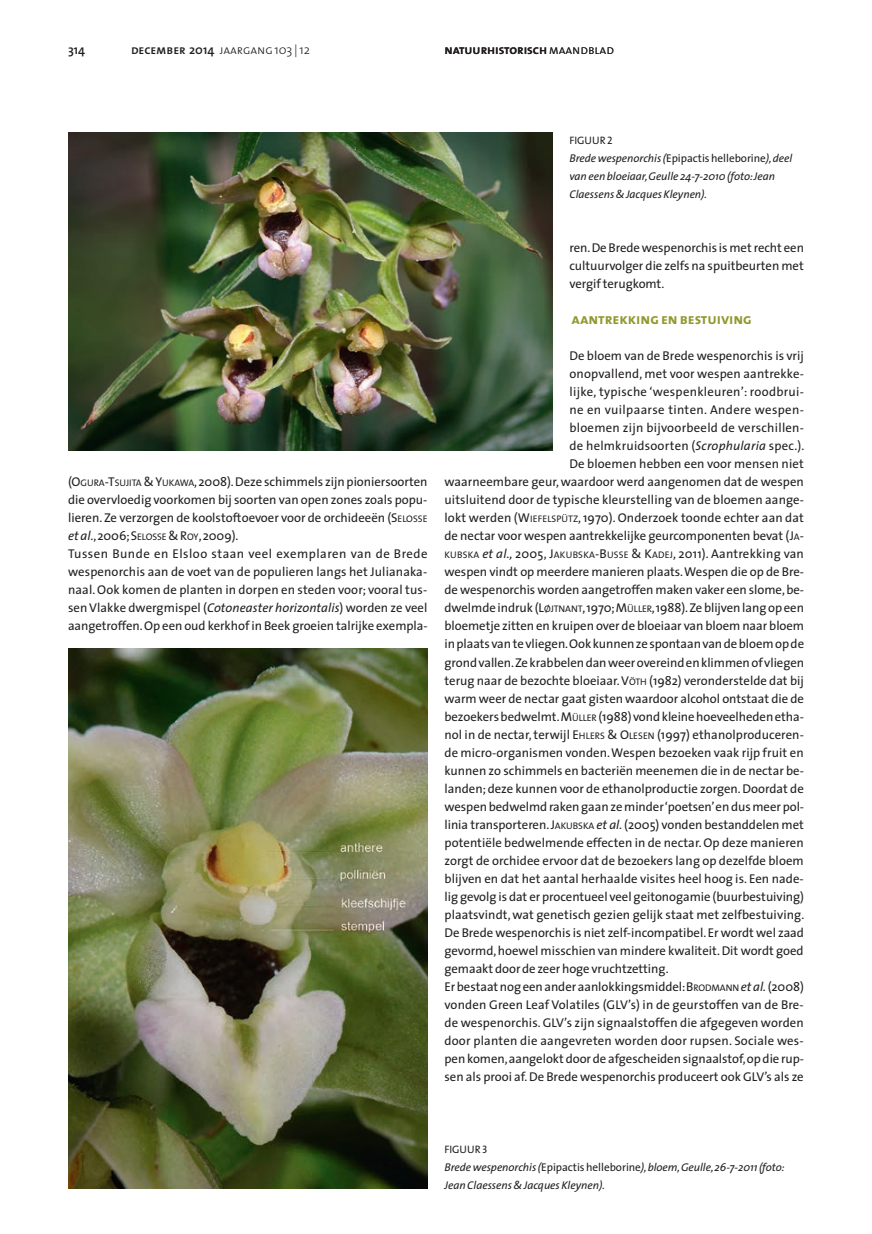
<style>
.page{position:relative;width:872px;height:1234px;background:#fff}
.page>*{position:absolute;margin:0;border:0;box-sizing:border-box;transform-origin:0 0}
.t1{font:15px "The Sans Bold Caps";letter-spacing:-.005em;color:#91992f}
.t2{font:12.75px/18px "The Sans";color:#231f20;text-align:justify}
.t3{font:12.75px "The Sans";letter-spacing:.02em;color:#231f20}
.t4{font:12.75px "The Sans Semi Bold Caps";letter-spacing:-.005em;color:#231f20}
.t5{font:12.75px "The Sans";letter-spacing:.025em;color:#231f20}
.t6{font:600 12.75px "The Sans";color:#231f20}
.t7{font:italic 11.25px/18px "The Sans";letter-spacing:-.005em;color:#231f20}
.t8{font:10.8px "The Sans Caps";letter-spacing:-.005em;color:#231f20}
.s1{font-family:"The Sans";font-weight:600}
.s2{font-family:"The Sans Light Caps"}
.s3{font-family:"The Sans";font-weight:300}
.s4{font-style:inherit}
.s5{font-size:9.6px}
.s6{font-style:italic}
.s7{font-style:normal}
</style>
<div class="page">
<img style="left:68px;top:132px;width:485px;height:318px">
<img style="left:68px;top:648px;width:359px;height:540px">
<p class="t6" style="left:68px;top:39px;width:19px">314</p>
<p class="t4" style="left:131px;top:39px;width:180px">december <span class="s1">2014</span> <span class="s2">jaargang</span> <span class="s3">103 | 12</span></p>
<p class="t4" style="left:444px;top:39px;width:171px">natuurhistorisch<span class="s2">maandblad</span></p>
<p class="t2" style="left:68px;top:472px;width:361px;text-align:left">(<span class="s4">O</span><span class="s5">GURA</span><span class="s4">-T</span><span class="s5">SUJITA</span> <span class="s4">&amp; Y</span><span class="s5">UKAWA</span><span class="s4">,</span> 2008). Deze schimmels zijn pioniersoorten die overvloedig voorkomen bij soorten van open zones zoals popu&shy;lieren. Ze verzorgen de koolstoftoevoer voor de orchideeën (<span class="s4">S</span><span class="s5">ELOSSE </span><span class="s6">et al</span>., 2006; <span class="s4">S</span><span class="s5">ELOSSE</span> <span class="s4">&amp; R</span><span class="s5">OY</span>, 2009).<br>Tussen Bunde en Elsloo staan veel exemplaren van de Brede wespenorchis aan de voet van de populieren langs het Julianaka&shy;naal. Ook komen de planten in dorpen en steden voor; vooral tus&shy;sen Vlakke dwergmispel (<span class="s6">Cotoneaster horizontalis</span>) worden ze veel aangetroffen. Op een oud kerkhof in Beek groeien talrijke exempla-</p>
<p class="t8" style="left:569px;top:131px;width:45px">FIGUUR 2</p>
<p class="t7" style="left:569px;top:149px;width:224px">Brede wespenorchis (<span class="s7">Epipactis helleborine</span>), deel van een bloeiaar, Geulle 24-7-2010 (foto: Jean<br>Claessens &amp; Jacques Kleynen).</p>
<p class="t2" style="left:569px;top:238px;width:236px">ren. De Brede wespenorchis is met recht een cultuurvolger die zelfs na spuitbeurten met vergif terugkomt.</p>
<p class="t1" style="left:571px;top:306px;width:182px">aantrekking en bestuiving</p>
<p class="t2" style="left:569px;top:346px;width:236px">De bloem van de Brede wespenorchis is vrij</p>
<p class="t2" style="left:569px;top:364px;width:236px">onopvallend, met voor wespen aantrekke-</p>
<p class="t3" style="left:569px;top:381px;width:236px">lijke, typische ‘wespenkleuren’: roodbrui-</p>
<p class="t5" style="left:569px;top:399px;width:236px">ne en vuilpaarse tinten. Andere wespen-</p>
<p class="t3" style="left:569px;top:417px;width:236px">bloemen zijn bijvoorbeeld de verschillen-</p>
<p class="t2" style="left:569px;top:436px;width:236px">de helmkruidsoorten (<span class="s6">Scrophularia</span> spec.).</p>
<p class="t2" style="left:569px;top:454px;width:236px">De bloemen hebben een voor mensen niet</p>
<p class="t2" style="left:444px;top:472px;width:361px">waarneembare geur, waardoor werd aangenomen dat de wespen</p>
<p class="t2" style="left:444px;top:490px;width:361px">uitsluitend door de typische kleurstelling van de bloemen aange-</p>
<p class="t2" style="left:444px;top:508px;width:361px">lokt werden (<span class="s4">W</span><span class="s5">IEFELSPÜTZ</span>, 1970). Onderzoek toonde echter aan dat</p>
<p class="t2" style="left:444px;top:526px;width:361px">de nectar voor wespen aantrekkelijke geurcomponenten bevat (<span class="s4">J</span><span class="s5">A</span><span class="s4">-</span></p>
<p class="t2" style="left:444px;top:544px;width:361px"><span class="s5">KUBSKA</span> <span class="s6">et al.,</span> 2005, <span class="s4">J</span><span class="s5">AKUBSKA</span><span class="s4">-B</span><span class="s5">USSE</span> <span class="s4">&amp; K</span><span class="s5">ADEJ</span><span class="s4">,</span> 2011). Aantrekking van</p>
<p class="t2" style="left:444px;top:562px;width:361px">wespen vindt op meerdere manieren plaats. Wespen die op de Bre-</p>
<p class="t2" style="left:444px;top:580px;width:361px">de wespenorchis worden aangetroffen maken vaker een slome, be-</p>
<p class="t2" style="left:444px;top:598px;width:361px">dwelmde indruk (<span class="s4">L</span><span class="s5">ØJTNANT</span>, 1970; <span class="s4">M</span><span class="s5">ÜLLER</span>, 1988). Ze blijven lang op een</p>
<p class="t2" style="left:444px;top:616px;width:361px">bloemetje zitten en kruipen over de bloeiaar van bloem naar bloem</p>
<p class="t2" style="left:444px;top:634px;width:361px">in plaats van te vliegen. Ook kunnen ze spontaan van de bloem op de</p>
<p class="t2" style="left:444px;top:652px;width:361px">grond vallen. Ze krabbelen dan weer overeind en klimmen of vliegen</p>
<p class="t2" style="left:444px;top:670px;width:361px">terug naar de bezochte bloeiaar. <span class="s4">V</span><span class="s5">ÖTH</span> (1982) veronderstelde dat bij</p>
<p class="t2" style="left:444px;top:688px;width:361px">warm weer de nectar gaat gisten waardoor alcohol ontstaat die de</p>
<p class="t2" style="left:444px;top:706px;width:361px">bezoekers bedwelmt. <span class="s4">M</span><span class="s5">ÜLLER</span> (1988) vond kleine hoeveelheden etha-</p>
<p class="t2" style="left:444px;top:724px;width:361px">nol in de nectar, terwijl <span class="s4">E</span> <span class="s5">HLERS</span> <span class="s4">&amp; O</span><span class="s5">LESEN</span> (1997) ethanolproduceren-</p>
<p class="t2" style="left:444px;top:742px;width:361px">de micro-organismen vonden. Wespen bezoeken vaak rijp fruit en</p>
<p class="t2" style="left:444px;top:760px;width:361px">kunnen zo schimmels en bacteriën meenemen die in de nectar be-</p>
<p class="t2" style="left:444px;top:778px;width:361px">landen; deze kunnen voor de ethanolproductie zorgen. Doordat de</p>
<p class="t2" style="left:444px;top:796px;width:361px">wespen bedwelmd raken gaan ze minder ‘poetsen’ en dus meer pol-</p>
<p class="t2" style="left:444px;top:814px;width:361px">linia transporteren. <span class="s4">J</span><span class="s5">AKUBSKA</span> <span class="s6">et al.</span> (2005) vonden bestanddelen met</p>
<p class="t2" style="left:444px;top:832px;width:361px">potentiële bedwelmende effecten in de nectar. Op deze manieren</p>
<p class="t2" style="left:444px;top:850px;width:361px">zorgt de orchidee ervoor dat de bezoekers lang op dezelfde bloem</p>
<p class="t2" style="left:444px;top:868px;width:361px">blijven en dat het aantal herhaalde visites heel hoog is. Een nade-</p>
<p class="t2" style="left:444px;top:886px;width:361px">lig gevolg is dat er procentueel veel geitonogamie (buurbestuiving)</p>
<p class="t2" style="left:444px;top:904px;width:361px">plaatsvindt, wat genetisch gezien gelijk staat met zelfbestuiving.</p>
<p class="t2" style="left:444px;top:922px;width:361px">De Brede wespenorchis is niet zelf-incompatibel. Er wordt wel zaad</p>
<p class="t2" style="left:444px;top:940px;width:361px">gevormd, hoewel misschien van mindere kwaliteit. Dit wordt goed</p>
<p class="t2" style="left:444px;top:958px;width:226px">gemaakt door de zeer hoge vruchtzetting.</p>
<p class="t2" style="left:444px;top:976px;width:361px">Er bestaat nog een ander aanlokkingsmiddel: <span class="s4">B</span><span class="s5">RODMANN</span> <span class="s6">et al.</span> (2008)</p>
<p class="t2" style="left:444px;top:994px;width:361px">vonden Green Leaf Volatiles (GLV’s) in de geurstoffen van de Bre-</p>
<p class="t2" style="left:444px;top:1012px;width:361px">de wespenorchis. GLV’s zijn signaalstoffen die afgegeven worden</p>
<p class="t2" style="left:444px;top:1030px;width:361px">door planten die aangevreten worden door rupsen. Sociale wes-</p>
<p class="t2" style="left:444px;top:1048px;width:361px">pen komen, aangelokt door de afgescheiden signaalstof, op die rup-</p>
<p class="t2" style="left:444px;top:1066px;width:361px">sen als prooi af. De Brede wespenorchis produceert ook GLV’s als ze</p>
<p class="t8" style="left:444px;top:1139px;width:44px">FIGUUR 3</p>
<p class="t7" style="left:444px;top:1157px;width:342px">Brede wespenorchis (<span class="s7">Epipactis helleborine</span>), bloem, Geulle, 26-7-2011(foto:<br>Jean Claessens &amp; Jacques Kleynen).</p>
</div>
